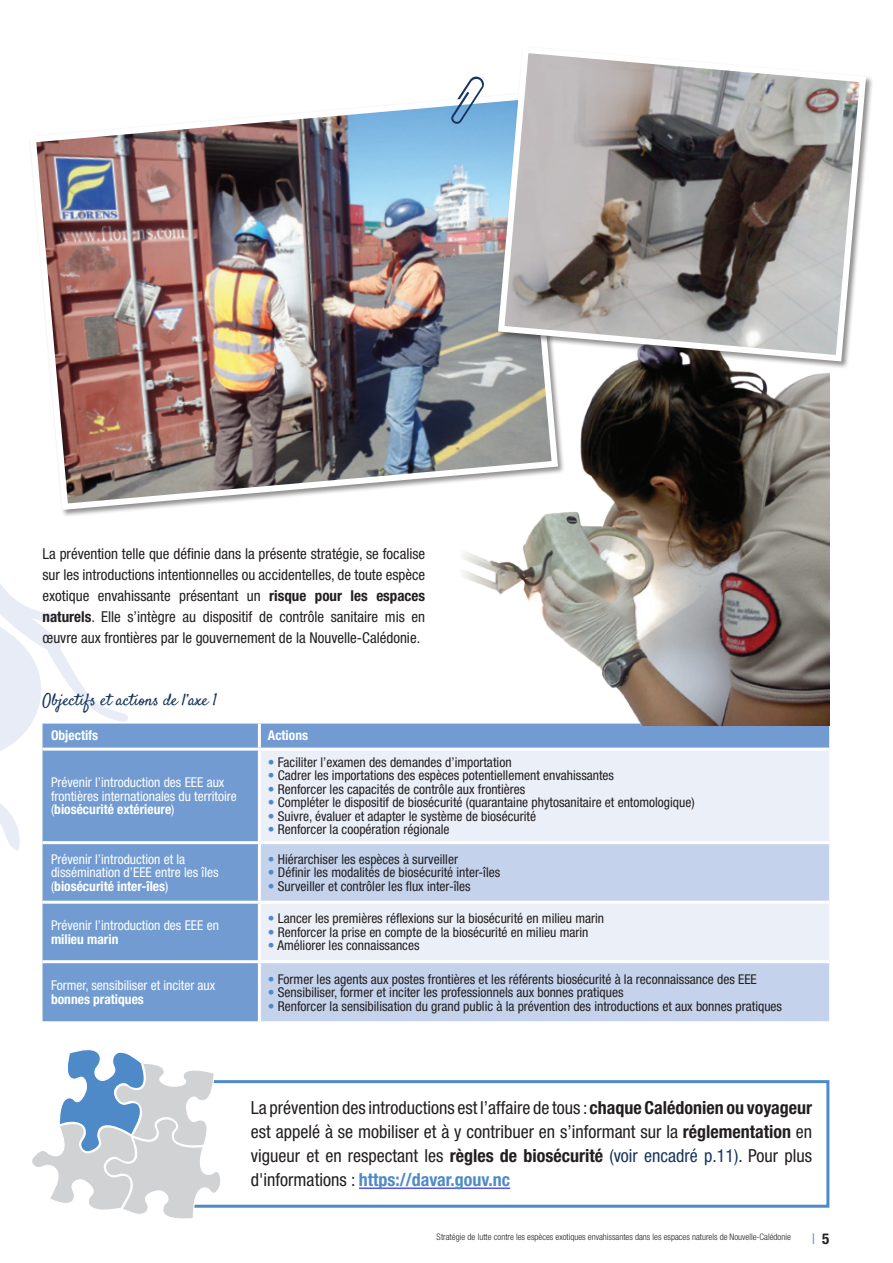
<style>
.page{position:relative;width:893px;height:1263px;background:#fff}
.page>*{position:absolute;margin:0;border:0;box-sizing:border-box;transform-origin:0 0}
.t1{font:condensed 18px/24px "Helvetica Neue LT Std";color:#231f20;text-align:justify}
.t2{font:16.5px "Satisfy";color:#17365d}
.t3{font:condensed 15px/21px "Helvetica Neue LT Std";color:#231f20;text-align:justify}
.t4{font:300 condensed 15px "Helvetica Neue LT Std";color:#4f8ac8}
.t5{font:condensed 13.5px "Helvetica Neue LT Std";color:#231f20}
.t6{font:condensed 13.5px/13.5px "Helvetica Neue LT Std";color:#fff}
.t7{font:700 condensed 13.5px "Helvetica Neue LT Std";color:#fff}
.t8{font:300 condensed 9px "Helvetica Neue LT Std";color:#231f20}
.s1{font-weight:700}
.s2{color:#4f8ac8}
.s3{color:#17365d}
.s4{font-weight:700;color:#4f8ac8}
.s5{font-weight:700;color:#231f20}
</style>
<div class="page">
<svg style="left:0;top:584px;width:128px;height:267px"></svg>
<div style="left:43px;top:723px;width:786px;height:298px;background:#719bd1"></div>
<div style="left:261px;top:751px;width:568px;height:90px;background:#eaeff8"></div>
<svg style="left:261px;top:844px;width:568px;height:177px;background:#d0dcef"></svg>
<hr style="left:258px;top:723px;width:3px;height:25px;background:#fff">
<hr style="left:43px;top:748px;width:216px;height:3px;background:#fff">
<hr style="left:259px;top:748px;width:570px;height:3px;background:#fff">
<hr style="left:258px;top:751px;width:3px;height:90px;background:#fff">
<hr style="left:43px;top:841px;width:216px;height:3px;background:#fff">
<hr style="left:259px;top:841px;width:570px;height:3px;background:#fff">
<hr style="left:258px;top:844px;width:3px;height:57px;background:#fff">
<hr style="left:43px;top:901px;width:216px;height:3px;background:#fff">
<hr style="left:259px;top:901px;width:570px;height:3px;background:#fff">
<hr style="left:258px;top:904px;width:3px;height:56px;background:#fff">
<hr style="left:43px;top:960px;width:216px;height:3px;background:#fff">
<hr style="left:259px;top:960px;width:570px;height:3px;background:#fff">
<hr style="left:258px;top:963px;width:3px;height:58px;background:#fff">
<img style="left:36px;top:102px;width:459px;height:411px">
<svg style="left:451px;top:76px;width:33px;height:51px"></svg>
<svg style="left:222px;top:1080px;width:608px;height:128px"></svg>
<svg style="left:32px;top:1050px;width:190px;height:169px"></svg>
<img style="left:459px;top:337px;width:370px;height:389px">
<div style="left:458px;top:494px;width:56px;height:137px;background:#fff"></div>
<div style="left:497px;top:45px;width:376px;height:324px;background:#231f20;opacity:.5"></div>
<svg style="left:495px;top:45px;width:374px;height:320px"></svg>
<p class="t3" style="left:43px;top:543px;width:384px">La prévention telle que définie dans la présente stratégie, se focalise sur les introductions intentionnelles ou accidentelles, de toute espèce exotique envahissante présentant un <span class="s1">risque pour les espaces naturels</span>. Elle s’intègre au dispositif de contrôle sanitaire mis en œuvre aux frontières par le gouvernement de la Nouvelle-Calédonie.</p>
<p class="t2" style="left:43px;top:689px;width:176px">Objectifs et actions de l’axe 1</p>
<p class="t7" style="left:51px;top:727px;width:49px">Objectifs</p>
<p class="t7" style="left:268px;top:727px;width:42px">Actions</p>
<p class="t6" style="left:51px;top:775px;width:187px">Prévenir l’introduction des EEE aux frontières internationales du territoire (<span class="s1">biosécurité extérieure</span>)</p>
<p class="t5" style="left:268px;top:754px;width:245px"><span class="s2">•</span> Faciliter l’examen des demandes d’importation</p>
<p class="t5" style="left:268px;top:768px;width:348px"><span class="s2">•</span> Cadrer les importations des espèces potentiellement envahissantes</p>
<p class="t5" style="left:268px;top:781px;width:259px"><span class="s2">•</span> Renforcer les capacités de contrôle aux frontières</p>
<p class="t5" style="left:268px;top:795px;width:428px"><span class="s2">•</span> Compléter le dispositif de biosécurité (quarantaine phytosanitaire et entomologique)</p>
<p class="t5" style="left:268px;top:808px;width:270px"><span class="s2">•</span> Suivre, évaluer et adapter le système de biosécurité</p>
<p class="t5" style="left:268px;top:822px;width:183px"><span class="s2">•</span> Renforcer la coopération régionale</p>
<p class="t6" style="left:51px;top:852px;width:169px">Prévenir l’introduction et la dissémination d’EEE entre les îles (<span class="s1">biosécurité inter-îles</span>)</p>
<p class="t5" style="left:268px;top:851px;width:192px"><span class="s2">•</span> Hiérarchiser les espèces à surveiller</p>
<p class="t5" style="left:268px;top:865px;width:234px"><span class="s2">•</span> Définir les modalités de biosécurité inter-îles</p>
<p class="t5" style="left:268px;top:878px;width:204px"><span class="s2">•</span> Surveiller et contrôler les flux inter-îles</p>
<p class="t6" style="left:51px;top:918px;width:169px">Prévenir l’introduction des EEE en</p>
<p class="t7" style="left:51px;top:930px;width:69px">milieu marin</p>
<p class="t6" style="left:51px;top:979px;width:166px">Former, sensibiliser et inciter aux</p>
<p class="t7" style="left:51px;top:991px;width:94px">bonnes pratiques</p>
<p class="t5" style="left:268px;top:911px;width:338px"><span class="s2">•</span> Lancer les premières réflexions sur la biosécurité en milieu marin</p>
<p class="t5" style="left:268px;top:924px;width:322px"><span class="s2">•</span> Renforcer la prise en compte de la biosécurité en milieu marin</p>
<p class="t5" style="left:268px;top:938px;width:153px"><span class="s2">•</span> Améliorer les connaissances</p>
<p class="t5" style="left:268px;top:971px;width:490px"><span class="s2">•</span> Former les agents aux postes frontières et les référents biosécurité à la reconnaissance des EEE</p>
<p class="t5" style="left:268px;top:984px;width:357px"><span class="s2">•</span> Sensibiliser, former et inciter les professionnels aux bonnes pratiques</p>
<p class="t5" style="left:268px;top:998px;width:516px"><span class="s2">•</span> Renforcer la sensibilisation du grand public à la prévention des introductions et aux bonnes pratiques</p>
<p class="t1" style="left:251px;top:1096px;width:563px">La prévention des introductions est l’affaire de tous : <span class="s1">chaque Calédonien ou voyageur </span>est appelé à se mobiliser et à y contribuer en s’informant sur la <span class="s1">réglementation</span> en vigueur et en respectant les <span class="s1">règles de biosécurité</span> <span class="s3">(voir encadré p.11)</span>. Pour plus d'informations : <span class="s4">https://davar.gouv.nc</span></p>
<p class="t8" style="left:437px;top:1231px;width:356px">Stratégie de lutte contre les espèces exotiques envahissantes dans les espaces naturels de Nouvelle-Calédonie</p>
<p class="t4" style="left:812px;top:1230px;width:19px">I <span class="s5">5</span></p>
</div>
